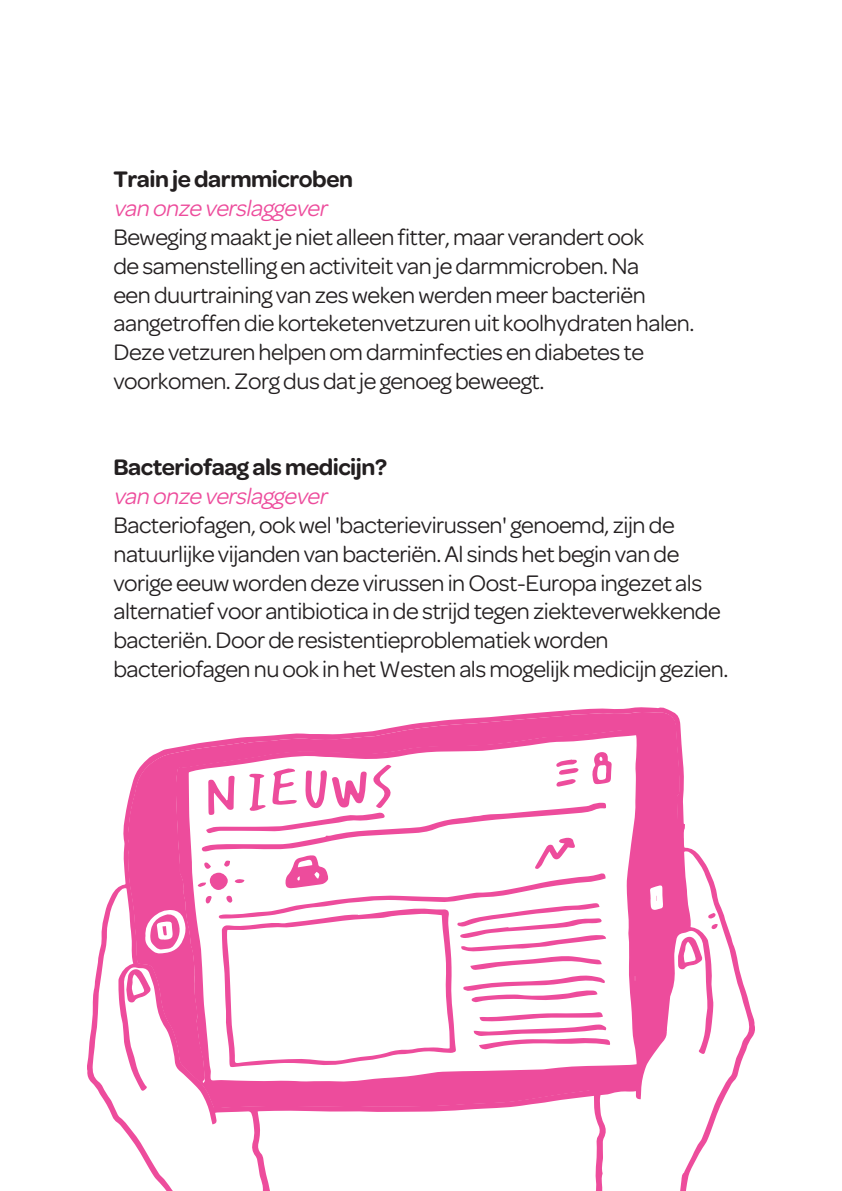
<style>
.page{position:relative;width:842px;height:1191px;background:#fff}
.page>*{position:absolute;margin:0;border:0;box-sizing:border-box;transform-origin:0 0}
.t1{font:24px/28.8px "Omnes";letter-spacing:-.02em;color:#231f20}
.t2{font:600 24px "Omnes";letter-spacing:-.02em;color:#231f20}
.t3{font:italic 24px "Omnes";letter-spacing:-.02em;color:#ed4c9c}
</style>
<div class="page">
<svg style="left:87px;top:707px;width:598px;height:484px"></svg>
<svg style="left:581px;top:838px;width:174px;height:353px"></svg>
<svg style="left:633px;top:830px;width:69px;height:298px"></svg>
<p class="t2" style="left:113px;top:166px;width:241px">Train je darmmicroben</p>
<p class="t3" style="left:113px;top:195px;width:220px">van onze verslaggever</p>
<p class="t1" style="left:113px;top:223px;width:582px">Beweging maakt je niet alleen fitter, maar verandert ook<br>de samenstelling en activiteit van je darmmicroben. Na<br>een duurtraining van zes weken werden meer bacteriën aangetroffen die korteketenvetzuren uit koolhydraten halen.<br>Deze vetzuren helpen om darminfecties en diabetes te voorkomen. Zorg dus dat je genoeg beweegt.</p>
<p class="t2" style="left:113px;top:454px;width:275px">Bacteriofaag als medicijn?</p>
<p class="t3" style="left:113px;top:483px;width:220px">van onze verslaggever</p>
<p class="t1" style="left:113px;top:511px;width:617px">Bacteriofagen, ook wel 'bacterievirussen' genoemd, zijn de natuurlijke vijanden van bacteriën. Al sinds het begin van de vorige eeuw worden deze virussen in Oost-Europa ingezet als alternatief voor antibiotica in de strijd tegen ziekteverwekkende bacteriën. Door de resistentieproblematiek worden bacteriofagen nu ook in het Westen als mogelijk medicijn gezien.</p>
</div>
